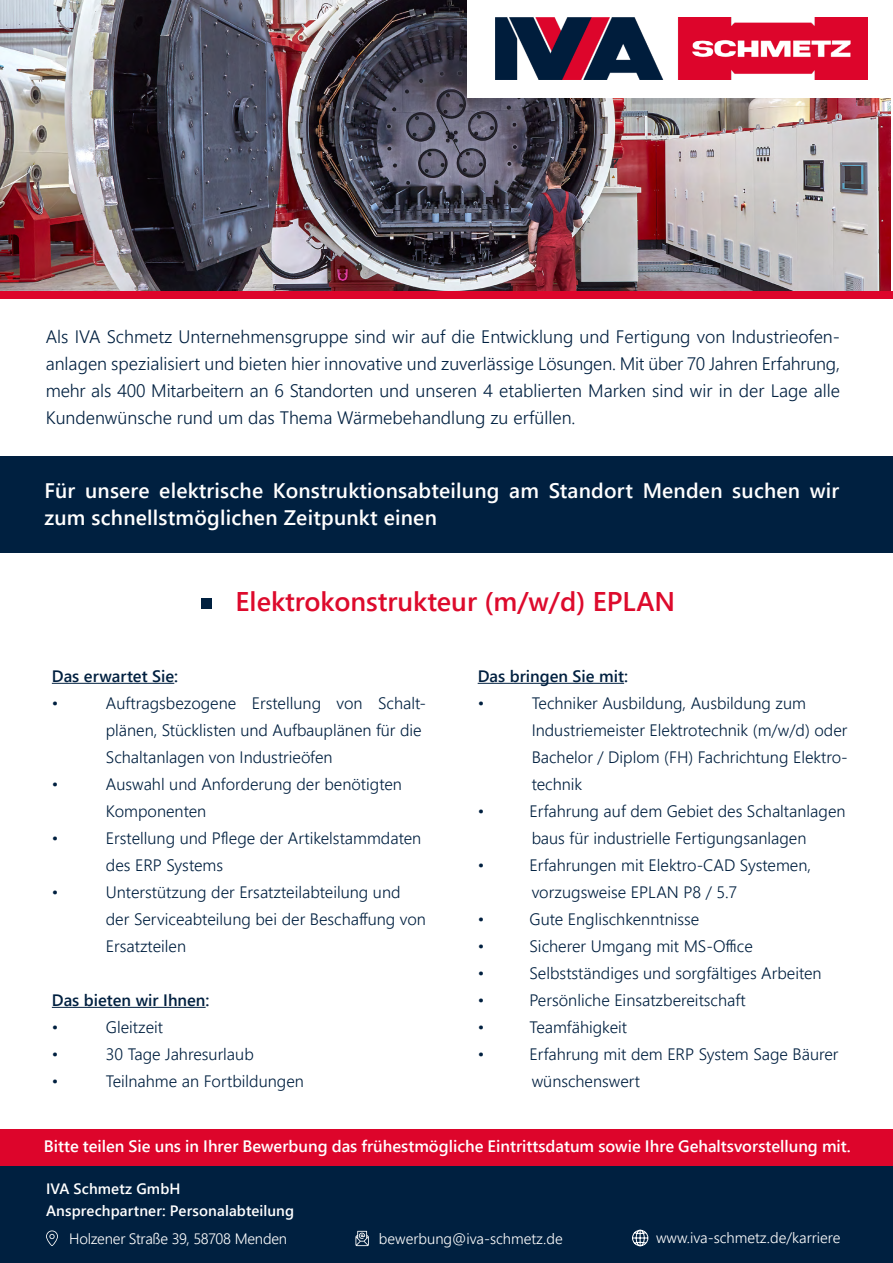
<style>
.page{position:relative;width:893px;height:1263px;background:#fff}
.page>*{position:absolute;margin:0;border:0;box-sizing:border-box;transform-origin:0 0}
.t1{font:600 27px "Segoe UI";color:#dd0a2c}
.t2{font:600 21px/27px "Segoe UI";letter-spacing:.01em;color:#fff}
.t3{font:300 18px/27px "Segoe UI";color:#002040;text-align:justify}
.t4{font:300 16.5px/27px "Segoe UI";color:#002040}
.t5{font:600 16.5px "Segoe UI";color:#fff}
.t6{font:600 16.5px "Segoe UI";color:#002040}
.t7{font:300 15px "Segoe UI";color:#fff}
.t8{font:600 15px/22.5px "Segoe UI";letter-spacing:.005em;color:#fff}
</style>
<div class="page">
<img style="left:0;top:0;width:891px;height:291px">
<div style="left:468px;top:0;width:425px;height:97px;background:#fff"></div>
<div style="left:0;top:291px;width:893px;height:8px;background:#dd052b"></div>
<div style="left:0;top:1166px;width:893px;height:97px;background:#002040"></div>
<div style="left:0;top:1129px;width:893px;height:37px;background:#dd052b"></div>
<svg style="left:355px;top:1231px;width:14px;height:15px"></svg>
<svg style="left:632px;top:1229px;width:17px;height:17px"></svg>
<svg style="left:46px;top:1230px;width:12px;height:16px"></svg>
<img style="left:496px;top:18px;width:371px;height:62px">
<hr style="left:52px;top:683px;width:122px;height:1px;background:#002040">
<hr style="left:52px;top:1007px;width:154px;height:1px;background:#002040">
<hr style="left:478px;top:683px;width:146px;height:1px;background:#002040">
<div style="left:201px;top:598px;width:10px;height:10px;background:#002040"></div>
<div style="left:0;top:456px;width:893px;height:96px;background:#002040"></div>
<p class="t3" style="left:46px;top:322px;width:796px">Als IVA Schmetz Unternehmensgruppe sind wir auf die Entwicklung und Fertigung von Industrieofen&shy;anlagen spezialisiert und bieten hier innovative und zuverlässige Lösungen. Mit über 70 Jahren Erfahrung, mehr als 400 Mitarbeitern an 6 Standorten und unseren 4 etablierten Marken sind wir in der Lage alle Kundenwünsche rund um das Thema Wärmebehandlung zu erfüllen.</p>
<p class="t2" style="left:44px;top:475px;width:796px">Für unsere elektrische Konstruktionsabteilung am Standort Menden suchen wir zum schnellstmöglichen Zeitpunkt einen</p>
<h1 class="t1" style="left:236px;top:576px;width:441px">Elektrokonstrukteur (m/w/d) EPLAN</h1>
<p class="t6" style="left:52px;top:660px;width:128px">Das erwartet Sie:</p>
<p class="t4" style="left:52px;top:688px;width:8px">•</p>
<p class="t4" style="left:106px;top:688px;width:322px">Auftragsbezogene Erstellung von Schalt&shy;plänen, Stücklisten und Aufbauplänen für die<br>Schaltanlagen von Industrieöfen</p>
<p class="t4" style="left:52px;top:769px;width:8px">•</p>
<p class="t4" style="left:106px;top:769px;width:298px">Auswahl und Anforderung der benötigten<br>Komponenten</p>
<p class="t4" style="left:52px;top:823px;width:8px">•</p>
<p class="t4" style="left:106px;top:823px;width:317px">Erstellung und Pflege der Artikelstammdaten des ERP Systems</p>
<p class="t4" style="left:52px;top:877px;width:8px">•</p>
<p class="t4" style="left:106px;top:877px;width:322px">Unterstützung der Ersatzteilabteilung und der Serviceabteilung bei der Beschaffung von<br>Ersatzteilen</p>
<p class="t6" style="left:52px;top:984px;width:159px">Das bieten wir Ihnen:</p>
<p class="t4" style="left:52px;top:1012px;width:8px">•</p>
<p class="t4" style="left:106px;top:1012px;width:59px">Gleitzeit</p>
<p class="t4" style="left:52px;top:1039px;width:8px">•</p>
<p class="t4" style="left:106px;top:1039px;width:149px">30 Tage Jahresurlaub</p>
<p class="t4" style="left:52px;top:1066px;width:8px">•</p>
<p class="t4" style="left:106px;top:1066px;width:200px">Teilnahme an Fortbildungen</p>
<p class="t6" style="left:478px;top:660px;width:152px">Das bringen Sie mit:</p>
<p class="t4" style="left:478px;top:688px;width:8px">•</p>
<p class="t4" style="left:532px;top:688px;width:318px">Techniker Ausbildung, Ausbildung zum Industriemeister Elektrotechnik (m/w/d) oder Bachelor / Diplom (FH) Fachrichtung Elektro&shy;technik</p>
<p class="t4" style="left:478px;top:796px;width:8px">•</p>
<p class="t4" style="left:529px;top:796px;width:318px">Erfahrung auf dem Gebiet des Schaltanlagen baus für industrielle Fertigungsanlagen</p>
<p class="t4" style="left:478px;top:850px;width:8px">•</p>
<p class="t4" style="left:529px;top:850px;width:283px">Erfahrungen mit Elektro-CAD Systemen, vorzugsweise EPLAN P8 / 5.7</p>
<p class="t4" style="left:478px;top:904px;width:8px">•</p>
<p class="t4" style="left:529px;top:904px;width:171px">Gute Englischkenntnisse</p>
<p class="t4" style="left:478px;top:931px;width:8px">•</p>
<p class="t4" style="left:529px;top:931px;width:225px">Sicherer Umgang mit MS-Office</p>
<p class="t4" style="left:478px;top:958px;width:8px">•</p>
<p class="t4" style="left:529px;top:958px;width:294px">Selbstständiges und sorgfältiges Arbeiten</p>
<p class="t4" style="left:478px;top:985px;width:8px">•</p>
<p class="t4" style="left:529px;top:985px;width:218px">Persönliche Einsatzbereitschaft</p>
<p class="t4" style="left:478px;top:1012px;width:8px">•</p>
<p class="t4" style="left:529px;top:1012px;width:99px">Teamfähigkeit</p>
<p class="t4" style="left:478px;top:1039px;width:8px">•</p>
<p class="t4" style="left:529px;top:1039px;width:311px">Erfahrung mit dem ERP System Sage Bäurer wünschenswert</p>
<p class="t5" style="left:44px;top:1130px;width:808px">Bitte teilen Sie uns in Ihrer Bewerbung das frühestmögliche Eintrittsdatum sowie Ihre Gehaltsvorstellung mit.</p>
<p class="t8" style="left:46px;top:1176px;width:250px">IVA Schmetz GmbH<br>Ansprechpartner: Personalabteilung</p>
<p class="t7" style="left:69px;top:1224px;width:220px">Holzener Straße 39, 58708 Menden</p>
<p class="t7" style="left:379px;top:1224px;width:185px">bewerbung@iva-schmetz.de</p>
<p class="t7" style="left:656px;top:1224px;width:186px">www.iva-schmetz.de/karriere</p>
</div>
